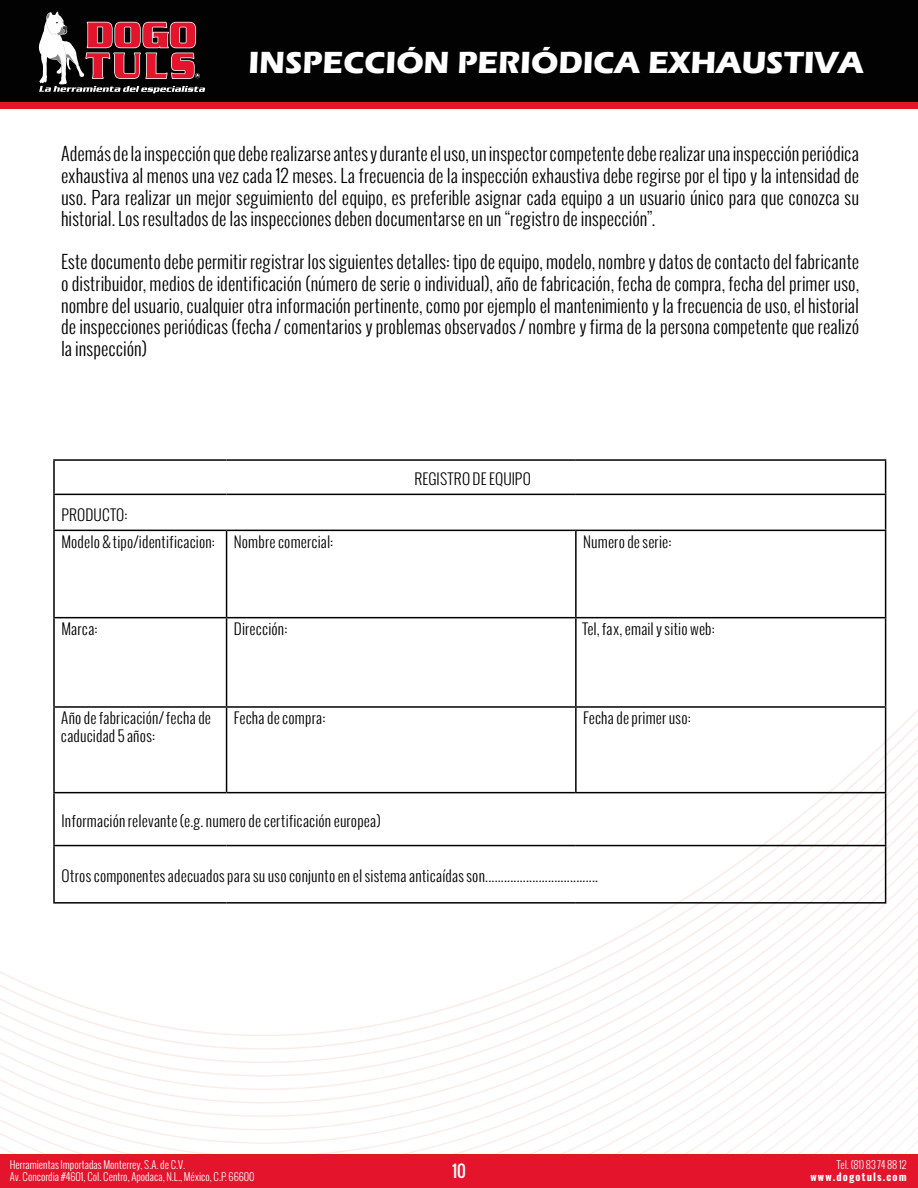
<style>
.page{position:relative;width:918px;height:1188px;background:#fff}
.page>*{position:absolute;margin:0;border:0;box-sizing:border-box;transform-origin:0 0}
.t1{font:700 31.5px "Eras ITC";color:#fff}
.t2{font:300 18px/21.6px "Oswald";color:#000;text-align:justify}
.t3{font:16.5px "Oswald";color:#fff}
.t4{font:300 15px/27px "Oswald";letter-spacing:.01em;color:#000}
.t5{font:300 10.5px/12.6px "Oswald";color:#fff}
.t6{font:700 10.5px "Oswald";letter-spacing:.11em;color:#fff}
</style>
<div class="page">
<div style="left:0;top:0;width:918px;height:103px;background:#020203"></div>
<div style="left:0;top:102px;width:918px;height:6px;background:#e4142c"></div>
<svg style="left:38px;top:11px;width:167px;height:82px"></svg>
<svg style="left:55px;top:781px;width:863px;height:14px"></svg>
<svg style="left:55px;top:835px;width:863px;height:14px"></svg>
<svg style="left:0;top:849px;width:918px;height:305px"></svg>
<svg style="left:383px;top:862px;width:535px;height:292px"></svg>
<svg style="left:440px;top:876px;width:478px;height:278px"></svg>
<svg style="left:0;top:1143px;width:149px;height:11px"></svg>
<svg style="left:483px;top:889px;width:435px;height:265px"></svg>
<svg style="left:520px;top:902px;width:398px;height:252px"></svg>
<svg style="left:552px;top:916px;width:366px;height:238px"></svg>
<svg style="left:581px;top:929px;width:337px;height:225px"></svg>
<svg style="left:608px;top:943px;width:310px;height:211px"></svg>
<svg style="left:633px;top:956px;width:285px;height:198px"></svg>
<svg style="left:656px;top:970px;width:262px;height:184px"></svg>
<svg style="left:678px;top:983px;width:240px;height:171px"></svg>
<svg style="left:699px;top:997px;width:219px;height:157px"></svg>
<div style="left:0;top:1154px;width:918px;height:34px;background:#e4142c"></div>
<hr style="left:53px;top:459px;width:174px;height:2px;background:#000">
<hr style="left:53px;top:461px;width:2px;height:33px;background:#000">
<hr style="left:227px;top:459px;width:349px;height:2px;background:#000">
<hr style="left:576px;top:459px;width:310px;height:2px;background:#000">
<hr style="left:885px;top:461px;width:1px;height:33px;background:#000">
<hr style="left:53px;top:494px;width:174px;height:1px;background:#000">
<hr style="left:53px;top:495px;width:2px;height:35px;background:#000">
<hr style="left:227px;top:494px;width:349px;height:1px;background:#000">
<hr style="left:576px;top:494px;width:310px;height:1px;background:#000">
<hr style="left:885px;top:495px;width:1px;height:35px;background:#000">
<hr style="left:53px;top:530px;width:174px;height:1px;background:#000">
<hr style="left:53px;top:531px;width:2px;height:86px;background:#000">
<hr style="left:227px;top:530px;width:349px;height:1px;background:#000">
<hr style="left:226px;top:531px;width:1px;height:86px;background:#000">
<hr style="left:576px;top:530px;width:310px;height:1px;background:#000">
<hr style="left:575px;top:531px;width:2px;height:86px;background:#000">
<hr style="left:885px;top:531px;width:1px;height:86px;background:#000">
<hr style="left:53px;top:617px;width:174px;height:1px;background:#000">
<hr style="left:53px;top:618px;width:2px;height:88px;background:#000">
<hr style="left:227px;top:617px;width:349px;height:1px;background:#000">
<hr style="left:226px;top:618px;width:1px;height:88px;background:#000">
<hr style="left:576px;top:617px;width:310px;height:1px;background:#000">
<hr style="left:575px;top:618px;width:2px;height:88px;background:#000">
<hr style="left:885px;top:618px;width:1px;height:88px;background:#000">
<hr style="left:53px;top:706px;width:174px;height:2px;background:#000">
<hr style="left:53px;top:708px;width:2px;height:84px;background:#000">
<hr style="left:227px;top:706px;width:349px;height:2px;background:#000">
<hr style="left:226px;top:708px;width:1px;height:84px;background:#000">
<hr style="left:576px;top:706px;width:310px;height:2px;background:#000">
<hr style="left:575px;top:708px;width:2px;height:84px;background:#000">
<hr style="left:885px;top:708px;width:1px;height:84px;background:#000">
<hr style="left:53px;top:792px;width:174px;height:1px;background:#000">
<hr style="left:53px;top:793px;width:2px;height:52px;background:#000">
<hr style="left:227px;top:792px;width:349px;height:1px;background:#000">
<hr style="left:576px;top:792px;width:310px;height:1px;background:#000">
<hr style="left:885px;top:793px;width:1px;height:52px;background:#000">
<hr style="left:53px;top:845px;width:174px;height:1px;background:#000">
<hr style="left:53px;top:846px;width:2px;height:56px;background:#000">
<hr style="left:227px;top:845px;width:349px;height:1px;background:#000">
<hr style="left:576px;top:845px;width:310px;height:1px;background:#000">
<hr style="left:885px;top:846px;width:1px;height:56px;background:#000">
<hr style="left:53px;top:902px;width:174px;height:2px;background:#000">
<hr style="left:227px;top:902px;width:349px;height:2px;background:#000">
<hr style="left:576px;top:902px;width:310px;height:2px;background:#000">
<h1 class="t1" style="left:248px;top:45px;width:617px">INSPECCIÓN PERIÓDICA EXHAUSTIVA</h1>
<p class="t2" style="left:61px;top:143px;width:800px">Además de la inspección que debe realizarse antes y durante el uso, un inspector competente debe realizar una inspección periódica exhaustiva al menos una vez cada 12 meses. La frecuencia de la inspección exhaustiva debe regirse por el tipo y la intensidad de uso. Para realizar un mejor seguimiento del equipo, es preferible asignar cada equipo a un usuario único para que conozca su historial. Los resultados de las inspecciones deben documentarse en un “registro de inspección”.</p>
<p class="t2" style="left:61px;top:251px;width:800px">Este documento debe permitir registrar los siguientes detalles: tipo de equipo, modelo, nombre y datos de contacto del fabricante o distribuidor, medios de identificación (número de serie o individual), año de fabricación, fecha de compra, fecha del primer uso, nombre del usuario, cualquier otra información pertinente, como por ejemplo el mantenimiento y la frecuencia de uso, el historial de inspecciones periódicas (fecha / comentarios y problemas observados / nombre y firma de la persona competente que realizó la inspección)</p>
<p class="t4" style="left:61px;top:501px;width:155px">PRODUCTO:<br>Modelo &amp; tipo/identificacion:</p>
<p class="t4" style="left:414px;top:466px;width:118px">REGISTRO DE EQUIPO</p>
<p class="t4" style="left:234px;top:528px;width:101px">Nombre comercial:</p>
<p class="t4" style="left:583px;top:528px;width:90px">Numero de serie:</p>
<p class="t4" style="left:61px;top:615px;width:38px">Marca:</p>
<p class="t4" style="left:234px;top:615px;width:55px">Dirección:</p>
<p class="t4" style="left:582px;top:615px;width:134px">Tel, fax, email y sitio web:</p>
<p class="t4" style="left:61px;top:709px;width:152px;line-height:18px">Año de fabricación/ fecha de caducidad 5 años:</p>
<p class="t4" style="left:234px;top:704px;width:93px">Fecha de compra:</p>
<p class="t4" style="left:583px;top:704px;width:109px">Fecha de primer uso:</p>
<p class="t4" style="left:62px;top:808px;width:321px">Información relevante (e.g. numero de certificación europea)</p>
<p class="t4" style="left:62px;top:863px;width:538px">Otros componentes adecuados para su uso conjunto en el sistema anticaídas son....................................</p>
<p class="t5" style="left:10px;top:1158px;width:246px">Herramientas Importadas Monterrey, S.A. de C.V.<br>Av. Concordia #4601, Col. Centro, Apodaca, N.L., México, C.P. 66600</p>
<p class="t5" style="left:837px;top:1158px;width:71px">Tel. (81) 83 74 88 12</p>
<p class="t3" style="left:452px;top:1159px;width:15px">10</p>
<p class="t6" style="left:811px;top:1168px;width:98px">www.dogotuls.com</p>
</div>
